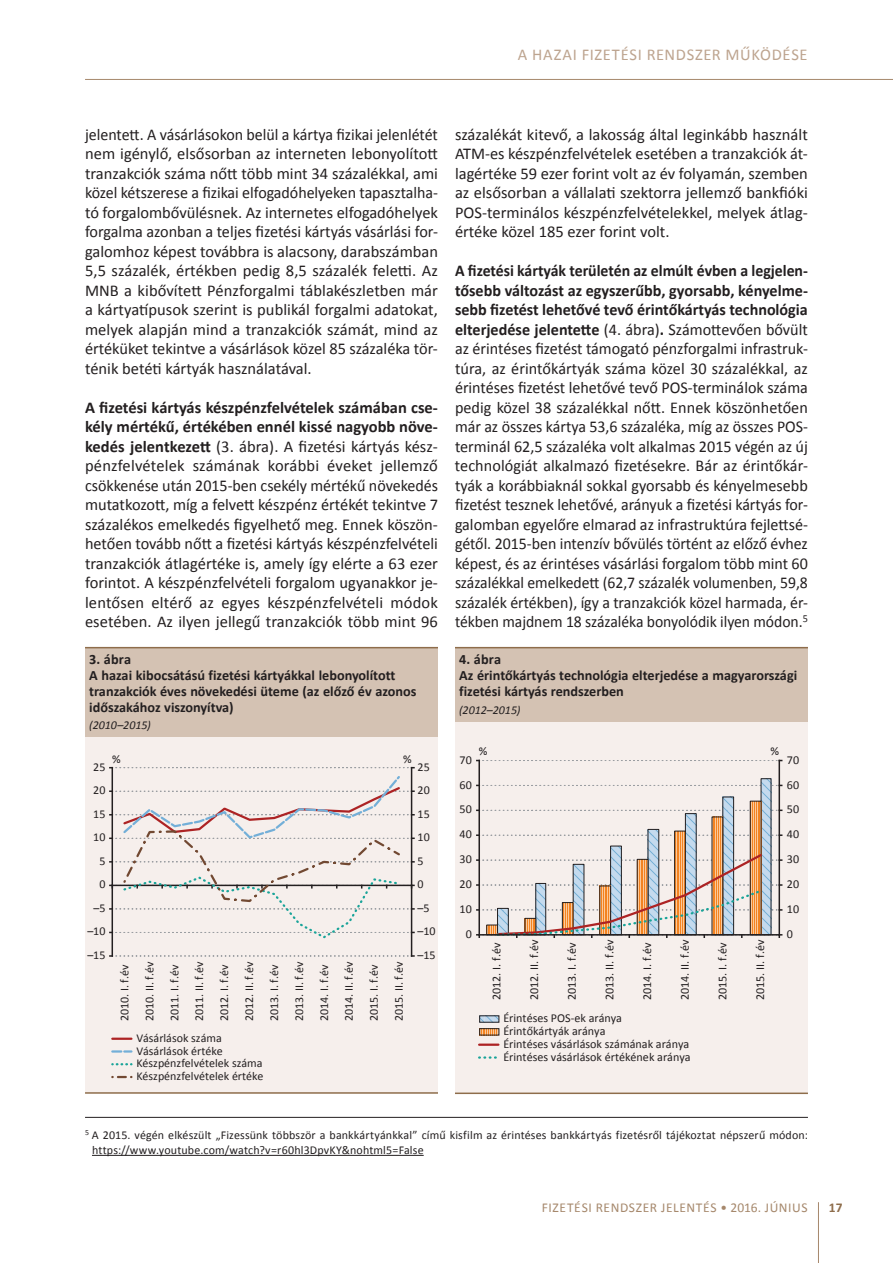
<style>
.page{position:relative;width:893px;height:1263px;background:#fff}
.page>*{position:absolute;margin:0;border:0;box-sizing:border-box;transform-origin:0 0}
.t1{font:16.5px/19.5px "Calibri";color:#231f20;text-align:justify}
.t2{font:16.5px "Calibri";color:#bda48f}
.t3{font:700 14.25px/15.8px "Calibri";color:#231f20}
.t4{font:13.5px "Calibri";letter-spacing:.045em;color:#a6886c}
.t5{font:700 13.5px "Calibri";color:#8e6d4b}
.t6{font:12.15px/12.9px "Calibri";color:#231f20}
.t7{font:12px/24.9px "Calibri";color:#231f20}
.t8{font:italic 12px "Calibri";color:#231f20}
.s1{font-weight:700}
</style>
<div class="page">
<hr style="left:818px;top:1202px;width:1px;height:61px;background:#a6886c">
<hr style="left:85px;top:79px;width:808px;height:1px;background:#a6886c">
<div style="left:85px;top:648px;width:353px;height:90px;background:#d4c2b3"></div>
<div style="left:85px;top:738px;width:353px;height:355px;background:#f6efec"></div>
<hr style="left:85px;top:647px;width:353px;height:1px;background:#8e6d4b">
<hr style="left:85px;top:1092px;width:353px;height:2px;background:#8e6d4b">
<hr style="left:112px;top:768px;width:1px;height:188px;background:#231f20">
<svg style="left:110px;top:955px;width:304px;height:2px"></svg>
<svg style="left:110px;top:767px;width:304px;height:1px"></svg>
<hr style="left:411px;top:768px;width:1px;height:188px;background:#231f20">
<svg style="left:110px;top:774px;width:304px;height:166px"></svg>
<hr style="left:112px;top:1037px;width:19px;height:3px;background:#ad2324">
<svg style="left:112px;top:1050px;width:19px;height:2px"></svg>
<svg style="left:112px;top:1063px;width:20px;height:2px"></svg>
<svg style="left:112px;top:1076px;width:20px;height:2px"></svg>
<div style="left:455px;top:648px;width:353px;height:74px;background:#d4c2b3"></div>
<div style="left:455px;top:722px;width:353px;height:371px;background:#f6efec"></div>
<hr style="left:455px;top:647px;width:353px;height:1px;background:#8e6d4b">
<hr style="left:455px;top:1092px;width:353px;height:2px;background:#8e6d4b">
<svg style="left:763px;top:780px;width:6px;height:72px"></svg>
<svg style="left:724px;top:799px;width:8px;height:53px"></svg>
<div style="left:722px;top:797px;width:12px;height:138px;border:1px solid #231f20"></div>
<svg style="left:687px;top:815px;width:8px;height:37px"></svg>
<div style="left:685px;top:813px;width:12px;height:122px;border:1px solid #231f20"></div>
<svg style="left:650px;top:831px;width:7px;height:21px"></svg>
<div style="left:648px;top:829px;width:11px;height:106px;border:1px solid #231f20"></div>
<svg style="left:612px;top:848px;width:8px;height:4px"></svg>
<div style="left:610px;top:846px;width:12px;height:89px;border:1px solid #231f20"></div>
<svg style="left:752px;top:803px;width:7px;height:49px"></svg>
<div style="left:750px;top:801px;width:11px;height:134px;border:1px solid #231f20"></div>
<svg style="left:714px;top:818px;width:7px;height:34px"></svg>
<svg style="left:676px;top:833px;width:8px;height:19px"></svg>
<div style="left:674px;top:831px;width:12px;height:104px;border:1px solid #231f20"></div>
<hr style="left:478px;top:760px;width:2px;height:175px;background:#231f20">
<svg style="left:477px;top:852px;width:305px;height:85px"></svg>
<svg style="left:477px;top:834px;width:305px;height:2px"></svg>
<svg style="left:477px;top:809px;width:305px;height:2px"></svg>
<svg style="left:477px;top:785px;width:305px;height:1px"></svg>
<svg style="left:477px;top:760px;width:305px;height:1px"></svg>
<hr style="left:778px;top:760px;width:2px;height:175px;background:#231f20">
<svg style="left:481px;top:1017px;width:16px;height:3px"></svg>
<div style="left:479px;top:1015px;width:20px;height:7px;border:1px solid #231f20"></div>
<svg style="left:481px;top:1030px;width:16px;height:3px"></svg>
<div style="left:479px;top:1028px;width:20px;height:7px;border:1px solid #231f20"></div>
<hr style="left:479px;top:1043px;width:19px;height:3px;background:#ad2324">
<svg style="left:479px;top:1056px;width:18px;height:3px"></svg>
<hr style="left:85px;top:1117px;width:723px;height:1px;background:#231f20">
<hr style="left:92px;top:1155px;width:332px;height:1px;background:#231f20">
<p class="t2" style="left:518px;top:44px;width:12px">A hazaifizetésiren</p>
<p class="t2" style="left:676px;top:44px;width:13px">dszerm</p>
<p class="t2" style="left:740px;top:44px;width:46px">űkö dése</p>
<p class="t1" style="left:85px;top:125px;width:354px">jelentett. A vásárlásokon belül a kártya fizikai jelenlétét nem igénylő, elsősorban az interneten lebonyolított tranzakciók száma nőtt több mint 34 százalékkal, ami közel kétszerese a fizikai elfogadóhelyeken tapasztalha&shy;tó forgalombővülésnek. Az internetes elfogadóhelyek forgalma azonban a teljes fizetési kártyás vásárlási for&shy;galomhoz képest továbbra is alacsony, darabszámban 5,5 százalék, értékben pedig 8,5 százalék feletti. Az MNB a kibővített Pénzforgalmi táblakészletben már a kártyatípusok szerint is publikál forgalmi adatokat, melyek alapján mind a tranzakciók számát, mind az értéküket tekintve a vásárlások közel 85 százaléka tör&shy;ténik betéti kártyák használatával.</p>
<p class="t1" style="left:85px;top:398px;width:354px"><span class="s1">A fizetési kártyás készpénzfelvételek számában cse&shy;kély mértékű, értékében ennél kissé nagyobb növe&shy;kedés jelentkezett</span> (3. ábra). A fizetési kártyás kész&shy;pénzfelvételek számának korábbi éveket jellemző csökkenése után 2015-ben csekély mértékű növekedés mutatkozott, míg a felvett készpénz értékét tekintve 7 százalékos emelkedés figyelhető meg. Ennek köszön&shy;hetően tovább nőtt a fizetési kártyás készpénzfelvételi tranzakciók átlagértéke is, amely így elérte a 63 ezer forintot. A készpénzfelvételi forgalom ugyanakkor je&shy;lentősen eltérő az egyes készpénzfelvételi módok esetében. Az ilyen jellegű tranzakciók több mint 96</p>
<p class="t1" style="left:455px;top:125px;width:354px">százalékát kitevő, a lakosság által leginkább használt ATM-es készpénzfelvételek esetében a tranzakciók át&shy;lagértéke 59 ezer forint volt az év folyamán, szemben az elsősorban a vállalati szektorra jellemző bankfióki POS-terminálos készpénzfelvételekkel, melyek átlag&shy;értéke közel 185 ezer forint volt.</p>
<p class="t1" style="left:455px;top:261px;width:354px"><span class="s1">A fizetési kártyák területén az elmúlt évben a legjelen&shy;tősebb változást az egyszerűbb, gyorsabb, kényelme&shy;sebb fizetést lehetővé tevő érintőkártyás technológia elterjedése jelentette</span> (4. ábra)<span class="s1">.</span> Számottevően bővült az érintéses fizetést támogató pénzforgalmi infrastruk&shy;túra, az érintőkártyák száma közel 30 százalékkal, az érintéses fizetést lehetővé tevő POS-terminálok száma pedig közel 38 százalékkal nőtt. Ennek köszönhetően már az összes kártya 53,6 százaléka, míg az összes POS&shy;terminál 62,5 százaléka volt alkalmas 2015 végén az új technológiát alkalmazó fizetésekre. Bár az érintőkár&shy;tyák a korábbiaknál sokkal gyorsabb és kényelmesebb fizetést tesznek lehetővé, arányuk a fizetési kártyás for&shy;galomban egyelőre elmarad az infrastruktúra fejlettsé&shy;gétől. 2015-ben intenzív bővülés történt az előző évhez képest, és az érintéses vásárlási forgalom több mint 60 százalékkal emelkedett (62,7 százalék volumenben, 59,8 százalék értékben), így a tranzakciók közel harmada, ér&shy;tékben majdnem 18 százaléka bonyolódik ilyen módon.<sup>5</sup></p>
<p class="t3" style="left:89px;top:652px;width:329px">3. ábra<br>A hazai kibocsátású fizetési kártyákkal lebonyolított tranzakciók éves növekedési üteme (az előző év azonos időszakához viszonyítva)</p>
<p class="t8" style="left:89px;top:717px;width:63px">(2010–2015)</p>
<p class="t3" style="left:459px;top:652px;width:339px">4. ábra<br>Az érintőkártyás technológia elterjedése a magyarországi fizetési kártyás rendszerben</p>
<p class="t8" style="left:459px;top:701px;width:63px">(2012–2015)</p>
<p class="t7" style="left:112px;top:746px;width:10px">%</p>
<p class="t7" style="left:403px;top:746px;width:10px">%</p>
<p class="t7" style="left:93px;top:754px;width:14px">25</p>
<p class="t7" style="left:418px;top:754px;width:14px">25</p>
<p class="t6" style="left:479px;top:744px;width:10px">%</p>
<p class="t6" style="left:771px;top:744px;width:10px">%</p>
<p class="t6" style="left:460px;top:752px;width:14px">70</p>
<p class="t6" style="left:787px;top:752px;width:14px">70</p>
<p class="t7" style="left:93px;top:777px;width:14px">20</p>
<p class="t7" style="left:418px;top:777px;width:14px">20</p>
<p class="t6" style="left:460px;top:777px;width:14px">60</p>
<p class="t6" style="left:787px;top:777px;width:14px">60</p>
<p class="t7" style="left:93px;top:801px;width:14px">15</p>
<p class="t7" style="left:418px;top:801px;width:14px">15</p>
<p class="t6" style="left:460px;top:802px;width:14px">50</p>
<p class="t6" style="left:787px;top:802px;width:14px">50</p>
<p class="t7" style="left:93px;top:824px;width:14px">10</p>
<p class="t7" style="left:418px;top:824px;width:14px">10</p>
<p class="t6" style="left:460px;top:827px;width:14px">40</p>
<p class="t6" style="left:787px;top:827px;width:14px">40</p>
<p class="t7" style="left:99px;top:848px;width:8px">5</p>
<p class="t7" style="left:418px;top:848px;width:8px">5</p>
<p class="t6" style="left:460px;top:852px;width:14px">30</p>
<p class="t6" style="left:787px;top:852px;width:14px">30</p>
<p class="t7" style="left:99px;top:871px;width:8px">0</p>
<p class="t7" style="left:418px;top:871px;width:8px">0</p>
<p class="t6" style="left:460px;top:877px;width:14px">20</p>
<p class="t6" style="left:787px;top:877px;width:14px">20</p>
<p class="t7" style="left:93px;top:895px;width:14px">–5</p>
<p class="t7" style="left:418px;top:895px;width:14px">–5</p>
<p class="t6" style="left:460px;top:902px;width:14px">10</p>
<p class="t6" style="left:787px;top:902px;width:14px">10</p>
<p class="t7" style="left:87px;top:918px;width:20px">–10</p>
<p class="t7" style="left:87px;top:942px;width:20px">–15</p>
<p class="t7" style="left:111px;top:1021px;width:61px;rotate:-90deg">2010. I. f.év<br>2010. II. f.év<br>2011. I. f.év<br>2011. II. f.év<br>2012. I. f.év<br>2012. II. f.év<br>2013. I. f.év<br>2013. II. f.év<br>2014. I. f.év<br>2014. II. f.év<br>2015. I. f.év<br>2015. II. f.év</p>
<p class="t7" style="left:136px;top:1031px;width:129px;line-height:12.8px">Vásárlások száma<br>Vásárlások értéke<br>Készpénzfelvételek száma<br>Készpénzfelvételek értéke</p>
<p class="t7" style="left:418px;top:918px;width:20px">–10</p>
<p class="t7" style="left:418px;top:942px;width:20px">–15</p>
<p class="t6" style="left:466px;top:927px;width:8px">0</p>
<p class="t6" style="left:490px;top:1000px;width:59px;rotate:-90deg">2012. I. f.év</p>
<p class="t6" style="left:527px;top:1000px;width:62px;rotate:-90deg">2012. II. f.év</p>
<p class="t6" style="left:565px;top:1000px;width:59px;rotate:-90deg">2013. I. f.év</p>
<p class="t6" style="left:603px;top:1000px;width:62px;rotate:-90deg">2013. II. f.év</p>
<p class="t6" style="left:640px;top:1000px;width:59px;rotate:-90deg">2014. I. f.év</p>
<p class="t6" style="left:678px;top:1000px;width:62px;rotate:-90deg">2014. II. f.év</p>
<p class="t6" style="left:716px;top:1000px;width:59px;rotate:-90deg">2015. I. f.év</p>
<p class="t6" style="left:753px;top:1000px;width:62px;rotate:-90deg">2015. II. f.év</p>
<p class="t6" style="left:503px;top:1011px;width:189px">Érintéses POS-ek aránya<br>Érintőkártyák aránya<br>Érintéses vásárlások számának aránya<br>Érintéses vásárlások értékének aránya</p>
<p class="t6" style="left:787px;top:927px;width:8px">0</p>
<p class="t7" style="left:92px;top:1127px;width:717px;line-height:15px;text-indent:-7px"><sup>5</sup> A 2015. végén elkészült „Fizessünk többször a bankkártyánkkal” című kisfilm az érintéses bankkártyás fizetésről tájékoztat népszerű módon: https://www.youtube.com/watch?v=r60hl3DpvKY&amp;nohtml5=False</p>
<p class="t4" style="left:542px;top:1199px;width:266px">Fizetési rendszer jelentés • 2016. JÚnI US</p>
<p class="t5" style="left:829px;top:1199px;width:15px">17</p>
</div>
